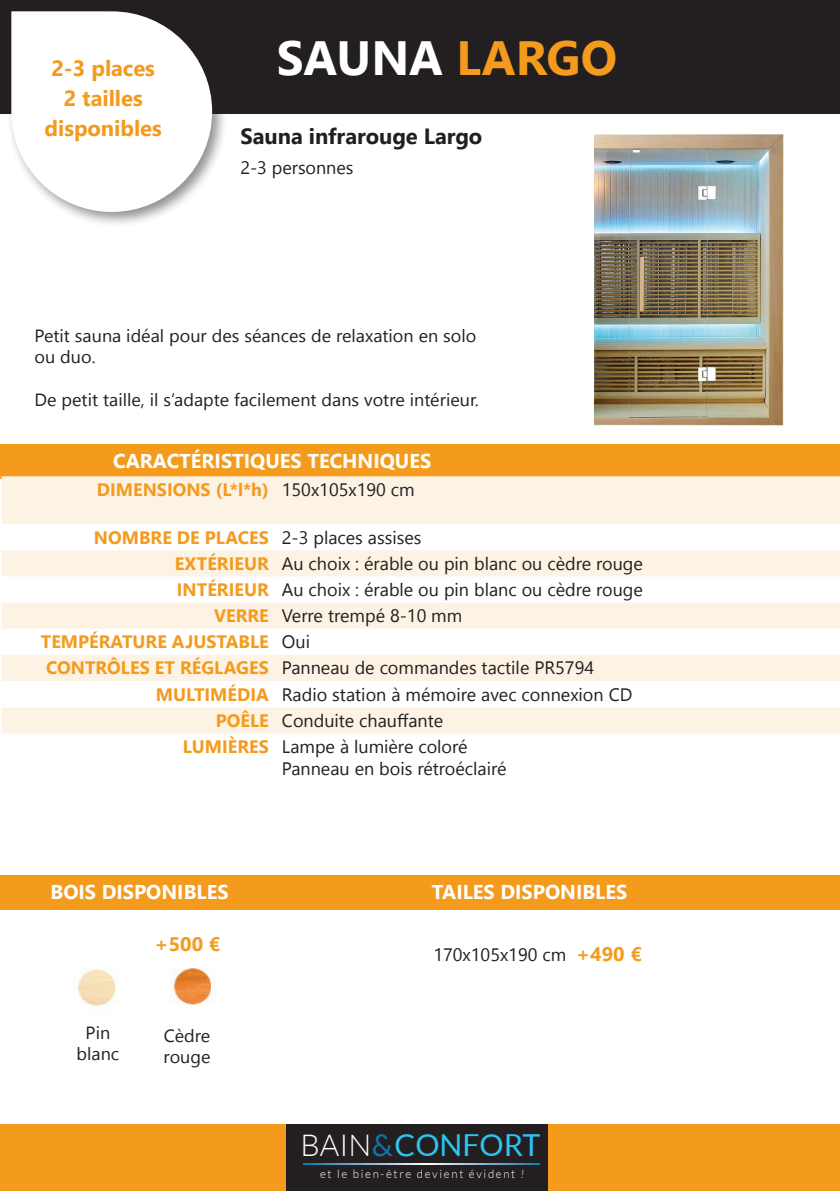
<style>
.page{position:relative;width:840px;height:1191px;background:#fff}
.page>*{position:absolute;margin:0;border:0;box-sizing:border-box;transform-origin:0 0}
.t1{font:700 48px "Segoe UI";color:#fff}
.t2{font:30.2px "Lato";color:#2bc4f3}
.t3{font:700 22px/30px "Segoe UI";letter-spacing:-.005em;color:#f49b1e;text-align:center}
.t4{font:700 22px "Segoe UI";letter-spacing:-.005em;color:#231f20}
.t5{font:700 20px "Segoe UI";color:#fff}
.t6{font:700 19.6px "Segoe UI";color:#f49b1e}
.t7{font:18px "Segoe UI";color:#231f20}
.t8{font:700 18px "Segoe UI";color:#f49b1e}
.t9{font:17.6px/21.6px "Segoe UI";color:#231f20}
.t10{font:300 11.4px "Lato";letter-spacing:.145em;color:#fff}
.s1{color:#f49b1e}
.s2{font-weight:400;color:#231f20}
.s3{font-weight:700;color:#f49b1e}
.s4{font-weight:700;font-size:19.6px;color:#f49b1e}
.s5{font-weight:300;color:#fff}
.s6{color:#1073a7}
.s7{font-style:italic}
</style>
<div class="page">
<div style="left:0;top:444px;width:839px;height:34px;background:#f49b1e"></div>
<svg style="left:2px;top:476px;width:837px;height:257px;fill:#fdf3e4"></svg>
<div style="left:0;top:0;width:839px;height:113px;background:#231f20"></div>
<div style="left:6px;top:6px;width:222px;height:222px;background:#231f20;opacity:.5"></div>
<svg style="left:11px;top:11px;width:201px;height:201px;fill:#fff"></svg>
<img style="left:594px;top:134px;width:190px;height:292px">
<div style="left:0;top:874px;width:839px;height:35px;background:#f49b1e"></div>
<img style="left:78px;top:969px;width:38px;height:37px">
<div style="left:0;top:1124px;width:839px;height:67px;background:#f49b1e"></div>
<div style="left:286px;top:1124px;width:261px;height:67px;background:#231f20"></div>
<svg style="left:303px;top:1163px;width:236px;height:1px"></svg>
<img style="left:172px;top:968px;width:41px;height:37px">
<p class="t3" style="left:45px;top:53px;width:118px">2-3 places<br>2 tailles disponibles</p>
<h1 class="t1" style="left:276px;top:19px;width:342px">SAUNA <span class="s1">LARGO</span></h1>
<p class="t4" style="left:240px;top:118px;width:243px">Sauna infrarouge Largo</p>
<p class="t7" style="left:240px;top:153px;width:114px">2-3 personnes</p>
<p class="t9" style="left:35px;top:324px;width:443px">Petit sauna idéal pour des séances de relaxation en solo ou duo.</p>
<p class="t9" style="left:35px;top:389px;width:445px">De petit taille, il s’adapte facilement dans votre intérieur.</p>
<p class="t5" style="left:113px;top:445px;width:319px">CARACTÉRISTIQUES TECHNIQUES</p>
<p class="t8" style="left:97px;top:475px;width:319px">DIMENSIONS (L*l*h) <span class="s2">150x105x190 cm</span></p>
<p class="t7" style="left:94px;top:523px;width:329px"><span class="s3">NOMBRE DE PLACES</span> 2-3 places assises</p>
<p class="t7" style="left:175px;top:549px;width:469px"><span class="s3">EXTÉRIEUR</span> Au choix : érable ou pin blanc ou cèdre rouge</p>
<p class="t7" style="left:177px;top:575px;width:467px"><span class="s3">INTÉRIEUR</span> Au choix : érable ou pin blanc ou cèdre rouge</p>
<p class="t7" style="left:214px;top:601px;width:249px"><span class="s3">VERRE</span> Verre trempé 8-10 mm</p>
<p class="t8" style="left:41px;top:627px;width:270px">TEMPÉRATURE AJUSTABLE <span class="s2">Oui</span></p>
<p class="t7" style="left:46px;top:653px;width:549px"><span class="s3">CONTRÔLES ET RÉGLAGES</span> Panneau de commandes tactile PR5794</p>
<p class="t7" style="left:156px;top:679px;width:478px"><span class="s3">MULTIMÉDIA</span> Radio station à mémoire avec connexion CD</p>
<p class="t7" style="left:215px;top:706px;width:229px"><span class="s3">POÊLE</span> Conduite chauffante</p>
<p class="t7" style="left:183px;top:732px;width:286px"><span class="s3">LUMIÈRES</span> Lampe à lumière coloré</p>
<p class="t7" style="left:282px;top:754px;width:226px">Panneau en bois rétroéclairé</p>
<p class="t5" style="left:51px;top:876px;width:179px">BOIS DISPONIBLES</p>
<p class="t5" style="left:432px;top:876px;width:197px">TAILES DISPONIBLES</p>
<p class="t9" style="left:77px;top:1021px;width:44px;text-align:center">Pin blanc</p>
<p class="t6" style="left:154px;top:928px;width:67px">+500 €</p>
<p class="t9" style="left:163px;top:1024px;width:48px">Cèdre rouge</p>
<p class="t7" style="left:433px;top:940px;width:210px">170x105x190 cm <span class="s4">+490 €</span></p>
<h2 class="t2" style="left:300px;top:1128px;width:241px"><span class="s5">BAIN</span><span class="s6">&amp;</span>CONFORT</h2>
<p class="t10" style="left:320px;top:1168px;width:206px">et le bien-être devient évident <span class="s7">!</span></p>
</div>
